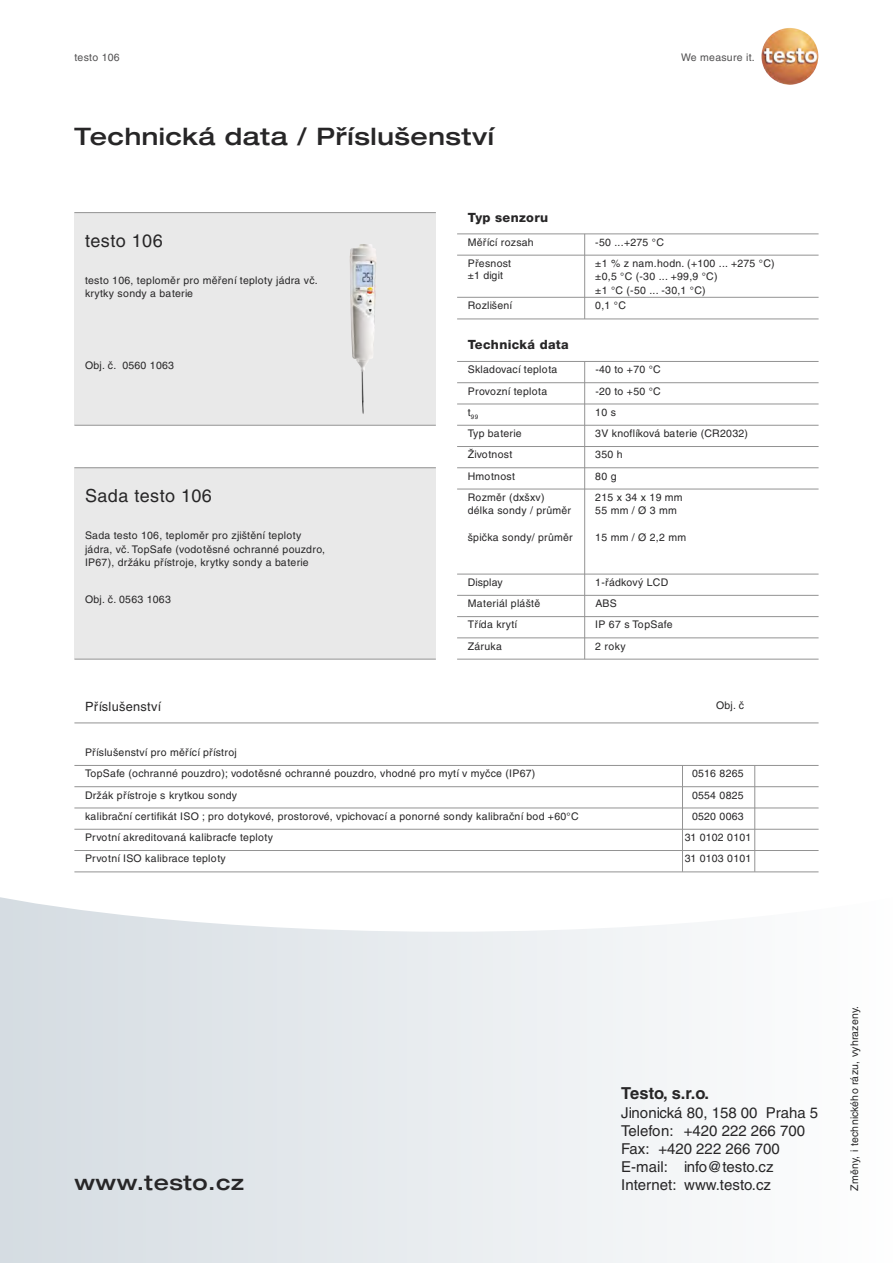
<style>
.page{position:relative;width:893px;height:1263px;background:#fff}
.page>*{position:absolute;margin:0;border:0;box-sizing:border-box;transform-origin:0 0}
.t1{font:500 expanded 24px "Helvetica Neue LT Com";letter-spacing:.025em;color:#272627}
.t2{font:500 expanded 21px "Helvetica Neue LT Com";letter-spacing:.025em;color:#272627}
.t3{font:18px "Helvetica CE";letter-spacing:.025em;color:#272627}
.t4{font:700 16.5px "Helvetica CE";color:#272627}
.t5{font:15px/18px "Helvetica CE";color:#272627}
.t6{font:800 12.75px "Helvetica Neue LTW1 G";letter-spacing:.025em;color:#272627}
.t7{font:12.75px "Helvetica CE";letter-spacing:.025em;color:#272627}
.t8{font:10.5px/21.3px "Helvetica CE";letter-spacing:.025em;color:#272627}
.t9{font:10.5px "Helvetica CE";letter-spacing:.025em;color:#525152}
.t10{font:6.3px "Helvetica CE";color:#272627}
</style>
<div class="page">
<div style="left:74px;top:213px;width:362px;height:212px;background:#e9e9e9"></div>
<div style="left:74px;top:468px;width:362px;height:191px;background:#e9e9e9"></div>
<hr style="left:74px;top:212px;width:362px;height:1px;background:#939393">
<hr style="left:74px;top:467px;width:362px;height:1px;background:#939393">
<hr style="left:74px;top:425px;width:362px;height:1px;background:#939393">
<hr style="left:74px;top:659px;width:362px;height:1px;background:#939393">
<img style="left:349px;top:244px;width:27px;height:170px">
<img style="left:761px;top:28px;width:57px;height:57px">
<svg style="left:0;top:897px;width:689px;height:366px"></svg>
<hr style="left:457px;top:361px;width:362px;height:1px;background:#939393">
<hr style="left:457px;top:382px;width:362px;height:1px;background:#939393">
<hr style="left:457px;top:425px;width:362px;height:1px;background:#939393">
<hr style="left:457px;top:446px;width:362px;height:1px;background:#939393">
<hr style="left:457px;top:467px;width:362px;height:1px;background:#939393">
<hr style="left:457px;top:489px;width:362px;height:1px;background:#939393">
<hr style="left:457px;top:659px;width:362px;height:1px;background:#939393">
<hr style="left:457px;top:404px;width:362px;height:1px;background:#939393">
<hr style="left:457px;top:595px;width:362px;height:1px;background:#939393">
<hr style="left:457px;top:574px;width:362px;height:1px;background:#939393">
<hr style="left:457px;top:616px;width:362px;height:1px;background:#939393">
<hr style="left:457px;top:637px;width:362px;height:1px;background:#939393">
<hr style="left:584px;top:361px;width:1px;height:298px;background:#939393">
<hr style="left:74px;top:722px;width:745px;height:1px;background:#939393">
<hr style="left:74px;top:765px;width:745px;height:1px;background:#939393">
<hr style="left:74px;top:786px;width:745px;height:1px;background:#939393">
<hr style="left:74px;top:807px;width:745px;height:1px;background:#939393">
<hr style="left:74px;top:829px;width:745px;height:1px;background:#939393">
<hr style="left:74px;top:850px;width:745px;height:1px;background:#939393">
<hr style="left:74px;top:871px;width:745px;height:1px;background:#939393">
<svg style="left:682px;top:766px;width:1px;height:105px"></svg>
<svg style="left:754px;top:766px;width:1px;height:106px"></svg>
<hr style="left:457px;top:233px;width:362px;height:1px;background:#939393">
<hr style="left:584px;top:234px;width:1px;height:85px;background:#939393">
<hr style="left:457px;top:255px;width:362px;height:1px;background:#939393">
<hr style="left:457px;top:297px;width:362px;height:1px;background:#939393">
<hr style="left:457px;top:319px;width:362px;height:1px;background:#939393">
<p class="t9" style="left:74px;top:53px;width:47px">testo 106</p>
<h1 class="t1" style="left:74px;top:128px;width:421px">Technická data / Příslušenství</h1>
<h3 class="t3" style="left:85px;top:234px;width:79px">testo 106</h3>
<p class="t8" style="left:85px;top:274px;width:234px;line-height:13.5px">testo 106, teploměr pro měření teploty jádra vč. krytky sondy a baterie</p>
<p class="t6" style="left:468px;top:213px;width:82px">Typ senzoru</p>
<p class="t8" style="left:468px;top:232px;width:68px">Měřící rozsah<br>Přesnost</p>
<p class="t8" style="left:468px;top:266px;width:37px">±1 digit</p>
<p class="t8" style="left:468px;top:296px;width:46px">Rozlišení</p>
<p class="t9" style="left:681px;top:53px;width:75px">We measure it.</p>
<p class="t8" style="left:595px;top:232px;width:181px">-50 ...+275 °C<br>±1 % z nam.hodn. (+100 ... +275 °C)</p>
<p class="t8" style="left:595px;top:271px;width:124px;line-height:13.5px">±0,5 °C (-30 ... +99,9 °C) ±1 °C (-50 ... -30,1 °C)</p>
<p class="t8" style="left:595px;top:296px;width:32px">0,1 °C</p>
<p class="t8" style="left:85px;top:356px;width:91px">Obj. č. 0560 1063</p>
<h3 class="t3" style="left:85px;top:489px;width:128px">Sada testo 106</h3>
<p class="t8" style="left:85px;top:530px;width:241px;line-height:13.5px">Sada testo 106, teploměr pro zjištění teploty jádra, vč. TopSafe (vodotěsné ochranné pouzdro,<br>IP67), držáku přístroje, krytky sondy a baterie</p>
<p class="t8" style="left:85px;top:589px;width:87px">Obj. č. 0563 1063</p>
<p class="t6" style="left:468px;top:340px;width:103px">Technická data</p>
<p class="t8" style="left:468px;top:360px;width:91px">Skladovací teplota</p>
<p class="t8" style="left:595px;top:360px;width:67px">-40 to +70 °C</p>
<p class="t8" style="left:468px;top:381px;width:81px">Provozní teplota</p>
<p class="t8" style="left:595px;top:381px;width:67px">-20 to +50 °C</p>
<p class="t10" style="left:468px;top:415px;width:12px"><sup>t</sup>99</p>
<p class="t8" style="left:595px;top:402px;width:22px">10 s</p>
<p class="t8" style="left:468px;top:424px;width:55px">Typ baterie</p>
<p class="t8" style="left:595px;top:424px;width:154px">3V knoflíková baterie (CR2032)</p>
<p class="t8" style="left:468px;top:445px;width:46px">Životnost</p>
<p class="t8" style="left:595px;top:445px;width:29px">350 h</p>
<p class="t8" style="left:468px;top:466px;width:49px">Hmotnost</p>
<p class="t8" style="left:595px;top:466px;width:23px">80 g</p>
<p class="t8" style="left:468px;top:491px;width:105px;line-height:13.5px">Rozměr (dxšxv) délka sondy / průměr</p>
<p class="t8" style="left:468px;top:528px;width:107px">špička sondy/ průměr</p>
<p class="t8" style="left:595px;top:491px;width:89px;line-height:13.5px">215 x 34 x 19 mm<br>55 mm / Ø 3 mm</p>
<p class="t8" style="left:595px;top:528px;width:92px">15 mm / Ø 2,2 mm</p>
<p class="t8" style="left:468px;top:572px;width:37px">Display</p>
<p class="t8" style="left:595px;top:572px;width:74px">1-řádkový LCD</p>
<p class="t8" style="left:468px;top:594px;width:74px">Materiál pláště</p>
<p class="t8" style="left:595px;top:594px;width:23px">ABS</p>
<p class="t8" style="left:468px;top:615px;width:51px">Třída krytí</p>
<p class="t8" style="left:595px;top:615px;width:79px">IP 67 s TopSafe</p>
<p class="t8" style="left:468px;top:636px;width:36px">Záruka</p>
<p class="t8" style="left:595px;top:636px;width:32px">2 roky</p>
<p class="t7" style="left:85px;top:702px;width:78px">Příslušenství</p>
<p class="t8" style="left:716px;top:696px;width:30px">Obj. č</p>
<p class="t8" style="left:85px;top:743px;width:452px">Příslušenství pro měřící přístroj<br>TopSafe (ochranné pouzdro); vodotěsné ochranné pouzdro, vhodné pro mytí v myčce (IP67)</p>
<p class="t8" style="left:685px;top:764px;width:68px;text-align:center">0516 8265<br>0554 0825<br>0520 0063<br>31 0102 0101<br>31 0103 0101</p>
<p class="t8" style="left:85px;top:785px;width:495px">Držák přístroje s krytkou sondy<br>kalibrační certifikát ISO ; pro dotykové, prostorové, vpichovací a ponorné sondy kalibrační bod +60°C Prvotní akreditovaná kalibracfe teploty<br>Prvotní ISO kalibrace teploty</p>
<h2 class="t2" style="left:74px;top:1175px;width:171px">www.testo.cz</h2>
<h3 class="t4" style="left:621px;top:1087px;width:89px">Testo, s.r.o.</h3>
<h3 class="t5" style="left:621px;top:1105px;width:199px">Jinonická 80, 158 00 Praha 5<br>Telefon: +420 222 266 700<br>Fax: +420 222 266 700<br>E-mail: info@testo.cz<br>Internet: www.testo.cz</h3>
<p class="t8" style="left:845px;top:1191px;width:186px;rotate:-90deg">Změny, i technického rázu, vyhrazeny.</p>
</div>
